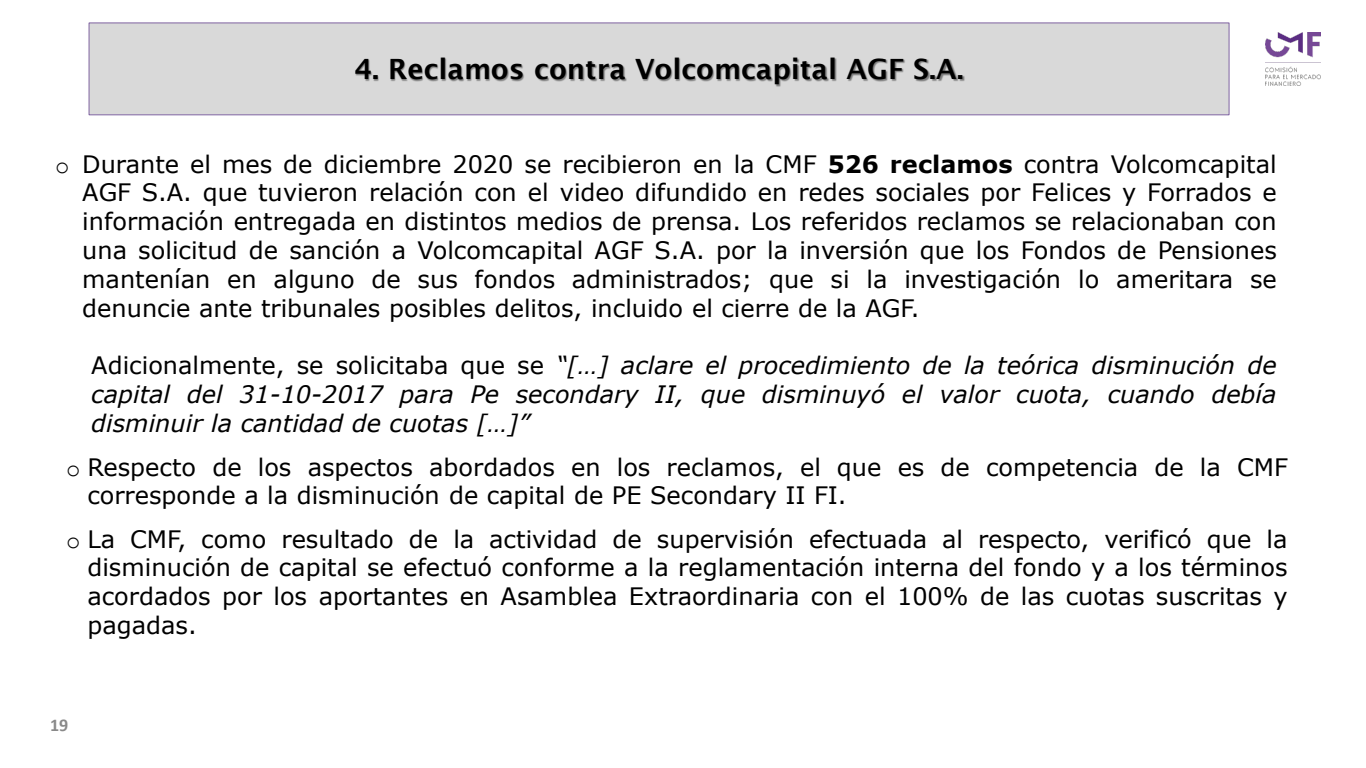
<style>
.page{position:relative;width:1366px;height:768px;background:#fff}
.page>*{position:absolute;margin:0;border:0;box-sizing:border-box;transform-origin:0 0}
.t1{font:600 28px "Lucida Sans";color:#000}
.t2{font:24px/28.8px "Verdana";color:#000;text-align:justify}
.t3{font:italic 24px/28.8px "Verdana";color:#000;text-align:justify}
.t4{font:700 18px "Calibri";color:#898989}
.s1{font-family:"Courier New"}
.s2{font-weight:700}
.s3{font-style:normal}
</style>
<div class="page">
<img style="left:1265px;top:32px;width:56px;height:54px">
<div style="left:89px;top:23px;width:1140px;height:92px;background:#d9d9d9;border:1px solid #8064a2"></div>
<img style="left:355px;top:58px;width:263px;height:24px">
<img style="left:618px;top:58px;width:211px;height:29px">
<img style="left:831px;top:58px;width:134px;height:24px">
<p class="t1" style="left:354px;top:53px;width:611px">4. Reclamos contra Volcomcapital AGF S.A.</p>
<p class="t2" style="left:82px;top:149px;width:1196px;text-indent:-27px"><span class="s1">o</span> Durante el mes de diciembre 2020 se recibieron en la CMF <span class="s2">526 reclamos</span> contra Volcomcapital AGF S.A. que tuvieron relación con el video difundido en redes sociales por Felices y Forrados e información entregada en distintos medios de prensa. Los referidos reclamos se relacionaban con una solicitud de sanción a Volcomcapital AGF S.A. por la inversión que los Fondos de Pensiones mantenían en alguno de sus fondos administrados; que si la investigación lo ameritara se denuncie ante tribunales posibles delitos, incluido el cierre de la AGF.</p>
<p class="t3" style="left:91px;top:351px;width:1187px"><span class="s3">Adicionalmente, se solicitaba que se</span> “[…] aclare el procedimiento de la teórica disminución de capital del 31-10-2017 para Pe secondary II, que disminuyó el valor cuota, cuando debía disminuir la cantidad de cuotas […]”</p>
<p class="t2" style="left:87px;top:452px;width:1202px;text-indent:-21px"><span class="s1">o</span> Respecto de los aspectos abordados en los reclamos, el que es de competencia de la CMF corresponde a la disminución de capital de PE Secondary II FI.</p>
<p class="t2" style="left:87px;top:524px;width:1202px;text-indent:-21px"><span class="s1">o</span> La CMF, como resultado de la actividad de supervisión efectuada al respecto, verificó que la disminución de capital se efectuó conforme a la reglamentación interna del fondo y a los términos acordados por los aportantes en Asamblea Extraordinaria con el 100% de las cuotas suscritas y pagadas.</p>
<p class="t4" style="left:50px;top:712px;width:20px">19</p>
</div>
